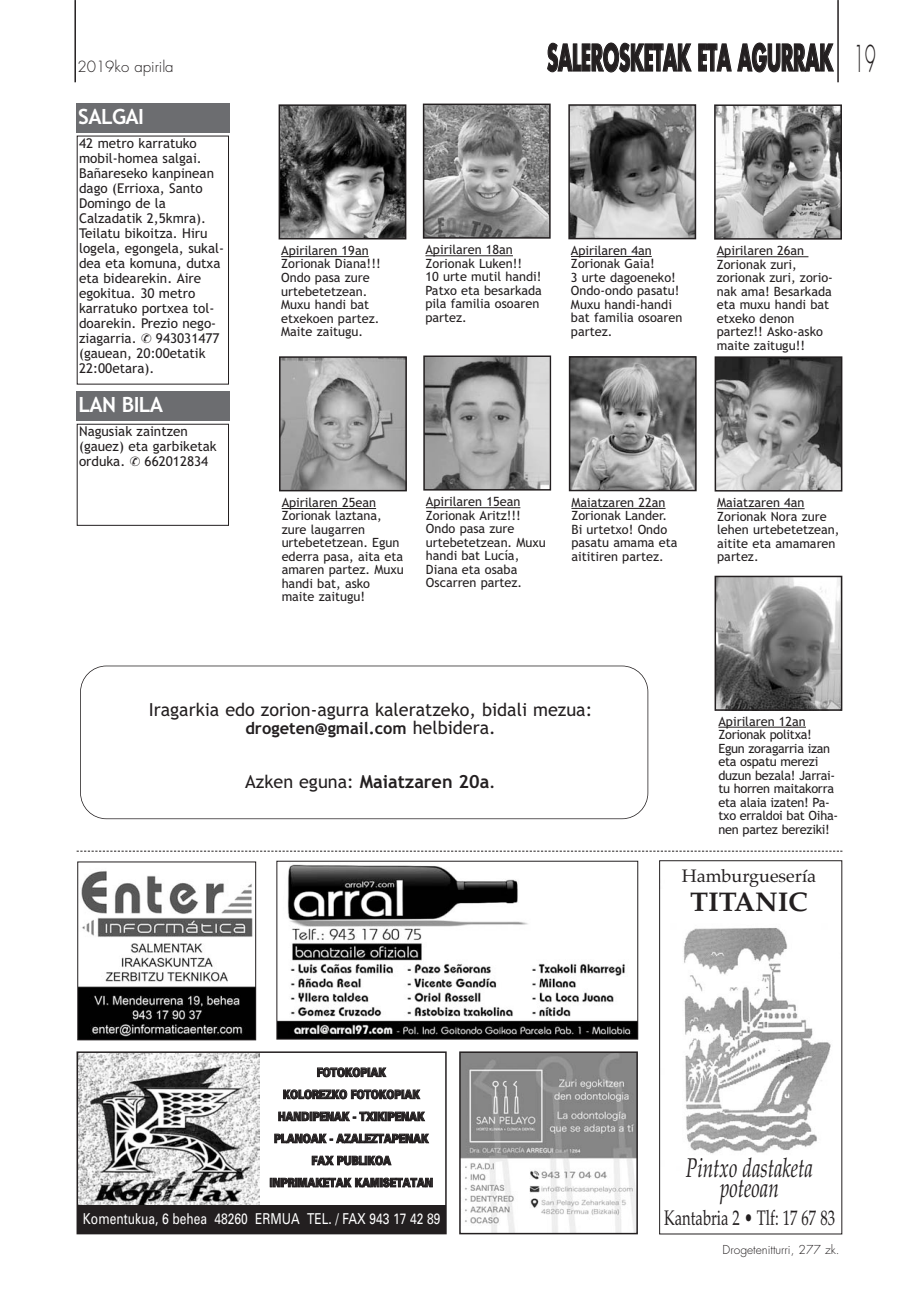
<style>
.page{position:relative;width:919px;height:1289px;background:#fff}
.page>*{position:absolute;margin:0;border:0;box-sizing:border-box;transform-origin:0 0}
.t1{font:700 36px "Futura";color:#231f20;scale:.5 1}
.t2{font:italic 27px/19.5px "Palatino";color:#231f20;text-align:center;scale:.7 1}
.t3{font:700 27px "Palatino";color:#231f20}
.t4{font:21px "Palatino";color:#231f20;scale:.7 1}
.t5{font:700 21px "Trebuchet MS";letter-spacing:-.03em;color:#fff}
.t6{font:18px "Trebuchet MS";color:#231f20}
.t7{font:700 18px "Trebuchet MS";color:#231f20}
.t8{font:18px "Palatino";color:#231f20}
.t9{font:700 16.5px "Trebuchet MS";color:#231f20}
.t10{font:15px "Univers";color:#fff;scale:.8 1}
.t11{font:300 15px "Futura";color:#231f20}
.t12{font:13.5px/15px "Trebuchet MS";color:#231f20}
.t13{font:12.75px/13.5px "Trebuchet MS";color:#231f20}
.t14{font:12.75px/13.5px "Trebuchet MS";letter-spacing:-.02em;color:#231f20}
.t15{font:900 12px/22px "Univers";color:#231f20;text-align:center;scale:.8 1}
.t16{font:300 12px "Futura";color:#231f20}
.s1{font-weight:300}
.s2{font-weight:400;font-size:18px}
.s3{font-weight:400}
</style>
<div class="page">
<hr style="left:74px;top:1px;width:2px;height:81px;background:#231f20">
<hr style="left:837px;top:1px;width:1px;height:81px;background:#231f20">
<img style="left:683px;top:928px;width:148px;height:226px">
<div style="left:659px;top:860px;width:183px;height:374px;border:1px solid #231f20"></div>
<img style="left:79px;top:1054px;width:181px;height:151px">
<div style="left:76px;top:1051px;width:370px;height:183px;border:2px solid #231f20"></div>
<div style="left:77px;top:1205px;width:369px;height:28px;background:#231f20"></div>
<div style="left:80px;top:665px;width:568px;height:154px;border:2px solid #231f20;border-radius:26px"></div>
<img style="left:717px;top:107px;width:121px;height:130px">
<div style="left:714px;top:104px;width:127px;height:136px;border:2px solid #231f20"></div>
<hr style="left:716px;top:256px;width:92px;height:1px;background:#231f20">
<img style="left:571px;top:107px;width:122px;height:129px">
<div style="left:568px;top:104px;width:128px;height:135px;border:2px solid #231f20"></div>
<hr style="left:571px;top:256px;width:80px;height:1px;background:#231f20">
<img style="left:426px;top:107px;width:121px;height:129px">
<div style="left:423px;top:104px;width:127px;height:135px;border:2px solid #231f20"></div>
<hr style="left:425px;top:255px;width:88px;height:1px;background:#231f20">
<img style="left:281px;top:107px;width:122px;height:129px">
<div style="left:278px;top:104px;width:128px;height:135px;border:2px solid #231f20"></div>
<hr style="left:281px;top:256px;width:87px;height:1px;background:#231f20">
<img style="left:717px;top:359px;width:122px;height:129px">
<div style="left:714px;top:356px;width:128px;height:135px;border:2px solid #231f20"></div>
<hr style="left:717px;top:508px;width:87px;height:1px;background:#231f20">
<img style="left:571px;top:359px;width:122px;height:129px">
<div style="left:568px;top:356px;width:128px;height:135px;border:2px solid #231f20"></div>
<hr style="left:571px;top:508px;width:94px;height:1px;background:#231f20">
<img style="left:717px;top:578px;width:122px;height:129px">
<div style="left:714px;top:575px;width:128px;height:135px;border:2px solid #231f20"></div>
<hr style="left:718px;top:726px;width:87px;height:1px;background:#231f20">
<img style="left:426px;top:358px;width:122px;height:129px">
<div style="left:423px;top:355px;width:128px;height:135px;border:2px solid #231f20"></div>
<hr style="left:426px;top:507px;width:94px;height:1px;background:#231f20">
<img style="left:282px;top:359px;width:122px;height:129px">
<div style="left:279px;top:356px;width:128px;height:135px;border:2px solid #231f20"></div>
<hr style="left:281px;top:508px;width:95px;height:1px;background:#231f20">
<div style="left:77px;top:136px;width:152px;height:248px;border:1px solid #231f20"></div>
<div style="left:77px;top:391px;width:153px;height:30px;background:#6c6d70"></div>
<div style="left:77px;top:424px;width:152px;height:101px;border:1px solid #231f20"></div>
<div style="left:77px;top:103px;width:153px;height:30px;background:#6c6d70"></div>
<img style="left:278px;top:864px;width:358px;height:173px">
<div style="left:276px;top:860px;width:362px;height:179px;border:1px solid #231f20"></div>
<svg style="left:77px;top:850px;width:765px;height:1px"></svg>
<img style="left:79px;top:870px;width:175px;height:168px">
<div style="left:77px;top:861px;width:179px;height:179px;border:1px solid #231f20"></div>
<img style="left:462px;top:1054px;width:173px;height:177px">
<div style="left:459px;top:1051px;width:179px;height:183px;border:2px solid #231f20"></div>
<p class="t11" style="left:77px;top:59px;width:98px">2019ko apirila</p>
<h3 class="t5" style="left:78px;top:108px;width:67px">SALGAI</h3>
<p class="t12" style="left:79px;top:137px;width:146px">42 metro karratuko mobil-homea salgai.<br>Bañareseko kanpinean dago (Errioxa, Santo<br>Domingo de la<br>Calzadatik 2,5kmra).<br>Teilatu bikoitza. Hiru logela, egongela, sukal&shy;dea eta komuna, dutxa eta bidearekin. Aire egokitua. 30 metro karratuko portxea tol&shy;doarekin. Prezio nego&shy;ziagarria. ✆ 943031477 (gauean, 20:00etatik<br>22:00etara).</p>
<h3 class="t5" style="left:78px;top:396px;width:86px">LAN BILA</h3>
<p class="t12" style="left:79px;top:425px;width:139px">Nagusiak zaintzen (gauez) eta garbiketak orduka. ✆ 662012834</p>
<h1 class="t1" style="left:547px;top:41px;width:659px">SALEROSKETAK ETA AGURRAK <span class="s1">19</span></h1>
<p class="t13" style="left:281px;top:245px;width:101px">Apirilaren 19an<br>Zorionak Diana!!!<br>Ondo pasa zure urtebetetzean.<br>Muxu handi bat etxekoen partez.<br>Maite zaitugu.</p>
<p class="t13" style="left:425px;top:244px;width:118px">Apirilaren 18an<br>Zorionak Luken!!<br>10 urte mutil handi!<br>Patxo eta besarkada pila familia osoaren partez.</p>
<p class="t13" style="left:571px;top:245px;width:113px">Apirilaren 4an<br>Zorionak Gaia!<br>3 urte dagoeneko!<br>Ondo-ondo pasatu!<br>Muxu handi-handi bat familia osoaren partez.</p>
<p class="t13" style="left:716px;top:245px;width:118px">Apirilaren 26an<br>Zorionak zuri, zorionak zuri, zorio&shy;nak ama! Besarkada eta muxu handi bat etxeko denon partez!! Asko-asko maite zaitugu!!</p>
<p class="t13" style="left:281px;top:497px;width:124px">Apirilaren 25ean<br>Zorionak laztana, zure laugarren urtebetetzean. Egun ederra pasa, aita eta amaren partez. Muxu handi bat, asko maite zaitugu!</p>
<p class="t13" style="left:426px;top:496px;width:121px">Apirilaren 15ean<br>Zorionak Aritz!!!<br>Ondo pasa zure urtebetetzean. Muxu handi bat Lucía,<br>Diana eta osaba<br>Oscarren partez.</p>
<p class="t13" style="left:571px;top:496px;width:108px">Maiatzaren 22an<br>Zorionak Lander.<br>Bi urtetxo! Ondo pasatu amama eta aititiren partez.</p>
<p class="t13" style="left:717px;top:497px;width:124px">Maiatzaren 4an<br>Zorionak Nora zure lehen urtebetetzean, aitite eta amamaren partez.</p>
<h3 class="t6" style="left:149px;top:702px;width:445px">Iragarkia edo zorion-agurra kaleratzeko, bidali mezua:</h3>
<p class="t9" style="left:245px;top:721px;width:252px">drogeten@gmail.com <span class="s2">helbidera.</span></p>
<h3 class="t7" style="left:245px;top:774px;width:252px"><span class="s3">Azken eguna:</span> Maiatzaren 20a<span class="s3">.</span></h3>
<p class="t15" style="left:269px;top:1062px;width:206px">FOTOKOPIAK<br>KOLOREZKO FOTOKOPIAK<br>HANDIPENAK - TXIKIPENAK<br>PLANOAK - AZALEZTAPENAK<br>FAX PUBLIKOA<br>INPRIMAKETAK KAMISETATAN</p>
<p class="t10" style="left:83px;top:1212px;width:448px">Komentukua, 6 behea 48260 ERMUA TEL. / FAX 943 17 42 89</p>
<p class="t14" style="left:718px;top:715px;width:121px">Apirilaren 12an<br>Zorionak politxa!<br>Egun zoragarria izan eta ospatu merezi duzun bezala! Jarrai&shy;tu horren maitakorra eta alaia izaten! Pa&shy;txo erraldoi bat Oiha&shy;nen partez bereziki!</p>
<h3 class="t8" style="left:681px;top:869px;width:136px">Hamburguesería</h3>
<h2 class="t3" style="left:690px;top:891px;width:119px">TITANIC</h2>
<h2 class="t2" style="left:686px;top:1161px;width:183px">Pintxo dastaketa poteoan</h2>
<h3 class="t4" style="left:664px;top:1209px;width:245px">Kantabria 2 • Tlf: 17 67 83</h3>
<p class="t16" style="left:722px;top:1243px;width:118px">Drogetenitturri, 277 zk.</p>
</div>
